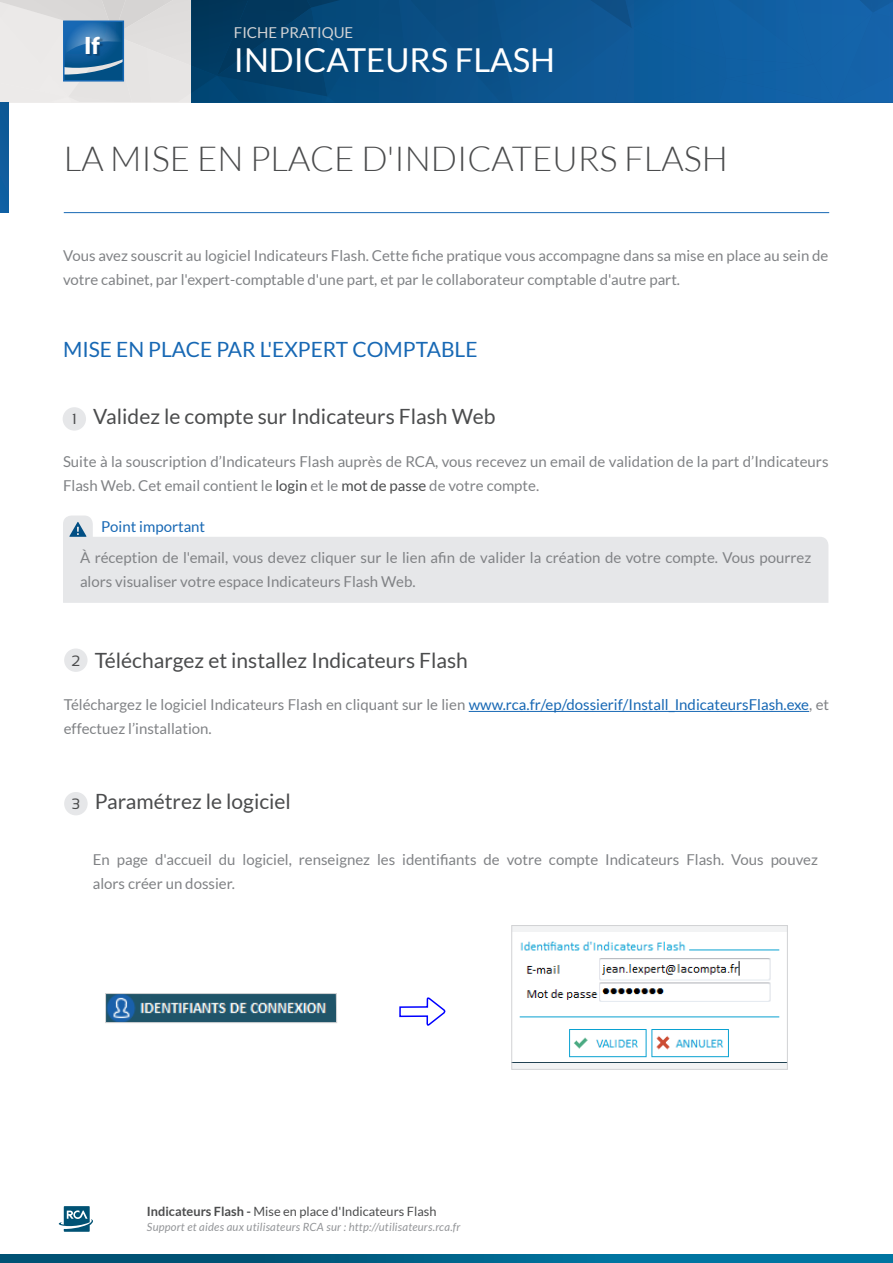
<style>
.page{position:relative;width:893px;height:1263px;background:#fff}
.page>*{position:absolute;margin:0;border:0;box-sizing:border-box;transform-origin:0 0}
.t1{font:300 34.5px "Lato";color:#4b4c4d}
.t2{font:33px "Lato";color:#fff}
.t3{font:900 23.25px "Lato";color:#fff}
.t4{font:21px "Lato";color:#4b4c4d}
.t5{font:21px "Lato";color:#1768b4}
.t6{font:15px/24px "Lato";color:#808285}
.t7{font:15px "Lato";color:#1768b4}
.t8{font:15px "Lato";color:#d1d2d4}
.t9{font:15px "Sansation";color:#4b4c4d}
.t10{font:12.75px "Lato";color:#4b4c4d}
.t11{font:italic 11.25px "Lato";letter-spacing:.02em;color:#939598}
.s1{color:#4b4c4d}
.s2{color:#1768b4}
.s3{font-weight:700}
</style>
<div class="page">
<svg style="left:0;top:1254px;width:893px;height:9px;background:#00638a"></svg>
<div style="left:0;top:102px;width:9px;height:110px;background:#0e5c9b"></div>
<svg style="left:0;top:0;width:893px;height:102px;background:#316c9b"></svg>
<img style="left:85px;top:34px;width:18px;height:27px">
<div style="left:63px;top:21px;width:61px;height:61px;border:2px solid #1768b4"></div>
<svg style="left:58px;top:1206px;width:35px;height:26px"></svg>
<hr style="left:64px;top:212px;width:765px;height:1px;background:#1768b4">
<hr style="left:469px;top:711px;width:340px;height:1px;background:#1768b4">
<div style="left:63px;top:407px;width:23px;height:24px;background:#e6e7e9;border-radius:50%"></div>
<div style="left:64px;top:648px;width:24px;height:24px;background:#e6e7e9;border-radius:50%"></div>
<div style="left:63px;top:537px;width:765px;height:66px;background:#e6e7e9"></div>
<div style="left:80px;top:551px;width:731px;height:42px;background:#e6e7e9"></div>
<svg style="left:63px;top:515px;width:30px;height:30px"></svg>
<img style="left:107px;top:995px;width:228px;height:26px">
<div style="left:105px;top:993px;width:232px;height:30px;border:1px solid #d1d2d4"></div>
<div style="left:512px;top:925px;width:275px;height:144px;background:#f2f3f4"></div>
<img style="left:513px;top:932px;width:273px;height:130px">
<div style="left:511px;top:925px;width:277px;height:145px;border:1px solid #d1d2d4"></div>
<div style="left:64px;top:792px;width:24px;height:23px;background:#e6e7e9;border-radius:50%"></div>
<svg style="left:399px;top:997px;width:47px;height:29px"></svg>
<h3 class="t3" style="left:84px;top:31px;width:17px">If</h3>
<p class="t8" style="left:234px;top:24px;width:121px">FICHE PRATIQUE</p>
<h2 class="t2" style="left:234px;top:42px;width:323px">INDICATEURS FLASH</h2>
<p class="t1" style="left:64px;top:140px;width:665px">LA MISE EN PLACE D'INDICATEURS FLASH</p>
<p class="t6" style="left:63px;top:244px;width:767px">Vous avez souscrit au logiciel Indicateurs Flash. Cette fiche pratique vous accompagne dans sa mise en place au sein de votre cabinet, par l'expert-comptable d'une part, et par le collaborateur comptable d'autre part.</p>
<p class="t5" style="left:63px;top:338px;width:416px">MISE EN PLACE PAR L'EXPERT COMPTABLE</p>
<p class="t9" style="left:72px;top:411px;width:6px">1</p>
<p class="t4" style="left:93px;top:405px;width:404px">Validez le compte sur Indicateurs Flash Web</p>
<p class="t6" style="left:63px;top:450px;width:767px">Suite à la souscription d’Indicateurs Flash auprès de RCA, vous recevez un email de validation de la part d’Indicateurs<br>Flash Web. Cet email contient le <span class="s1">login</span> et le <span class="s1">mot de passe</span> de votre compte.</p>
<p class="t7" style="left:101px;top:518px;width:105px">Point important</p>
<p class="t6" style="left:80px;top:545px;width:733px">À réception de l'email, vous devez cliquer sur le lien afin de valider la création de votre compte. Vous pourrez alors visualiser votre espace Indicateurs Flash Web.</p>
<p class="t4" style="left:95px;top:648px;width:375px">Téléchargez et installez Indicateurs Flash</p>
<p class="t6" style="left:64px;top:693px;width:767px">Téléchargez le logiciel Indicateurs Flash en cliquant sur le lien <span class="s2">www.rca.fr/ep/dossierif/Install_IndicateursFlash.exe</span>, et</p>
<p class="t6" style="left:64px;top:717px;width:149px">effectuez l’installation.</p>
<p class="t9" style="left:72px;top:652px;width:10px">2</p>
<p class="t9" style="left:72px;top:796px;width:10px">3</p>
<p class="t4" style="left:95px;top:790px;width:198px">Paramétrez le logiciel</p>
<p class="t6" style="left:93px;top:847px;width:727px">En page d'accueil du logiciel, renseignez les identifiants de votre compte Indicateurs Flash. Vous pouvez alors créer un dossier.</p>
<p class="t10" style="left:147px;top:1204px;width:291px"><span class="s3">Indicateurs Flash -</span> Mise en place d'Indicateurs Flash</p>
<p class="t11" style="left:147px;top:1220px;width:315px">Support et aides aux utilisateurs RCA sur : http://utilisateurs.rca.fr</p>
</div>
